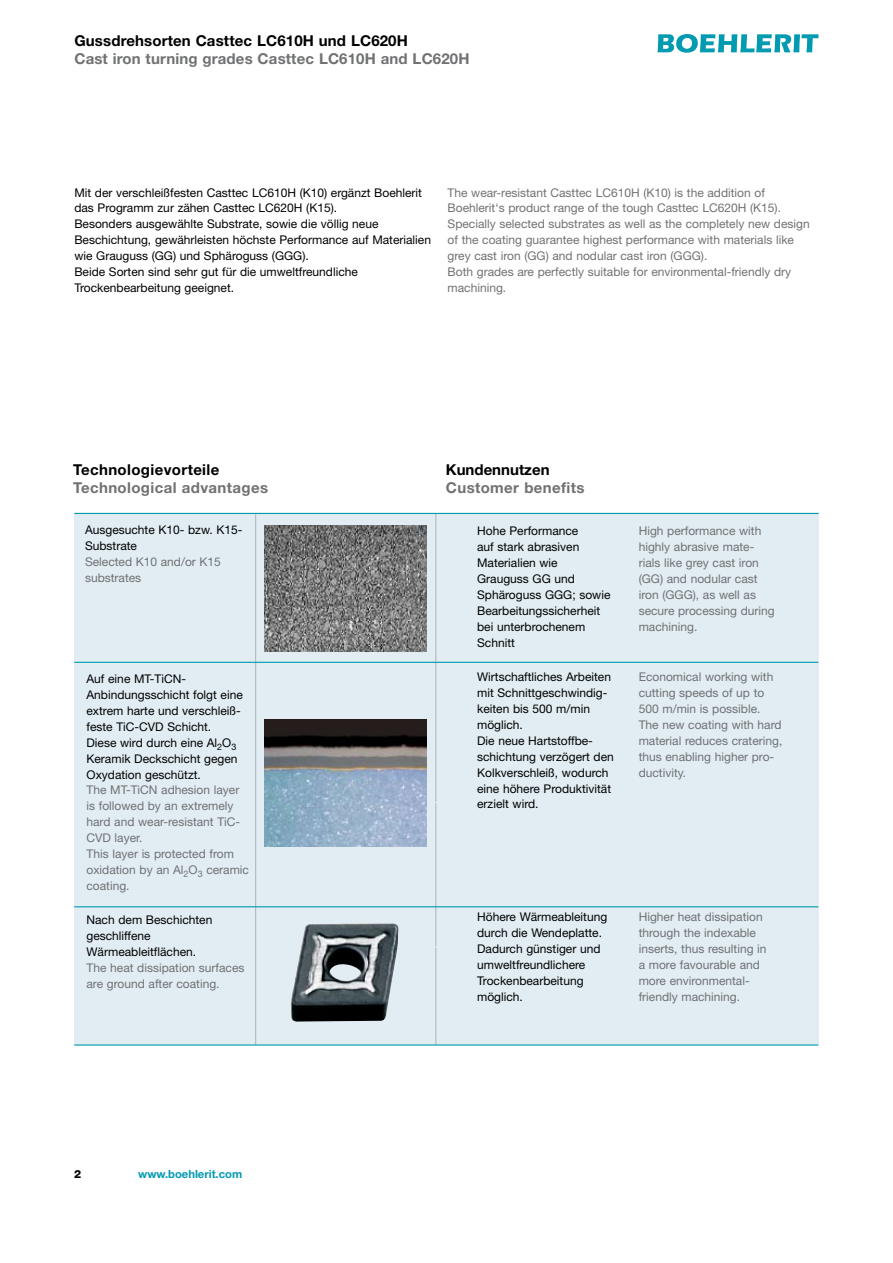
<style>
.page{position:relative;width:893px;height:1263px;background:#fff}
.page>*{position:absolute;margin:0;border:0;box-sizing:border-box;transform-origin:0 0}
.t1{font:700 15px "Helvetica Neue";letter-spacing:.02em;color:#707173}
.t2{font:700 15px "Helvetica Neue";letter-spacing:.01em;color:#000}
.t3{font:12px/15.9px "Helvetica Neue";color:#000}
.t4{font:12px/15.9px "Helvetica Neue";color:#707173}
.t5{font:700 11.25px "Helvetica Neue";color:#009ab1}
</style>
<div class="page">
<div style="left:74px;top:513px;width:745px;height:532px;background:#e1edf3"></div>
<hr style="left:435px;top:514px;width:1px;height:531px;background:#b1b2b4">
<hr style="left:76px;top:946px;width:743px;height:2px;background:#e1edf3">
<hr style="left:74px;top:802px;width:745px;height:1px;background:#e1edf3">
<hr style="left:255px;top:514px;width:1px;height:531px;background:#b1b2b4">
<hr style="left:74px;top:513px;width:745px;height:1px;background:#009ab1">
<hr style="left:74px;top:662px;width:744px;height:1px;background:#009ab1">
<hr style="left:74px;top:906px;width:744px;height:1px;background:#009ab1">
<hr style="left:74px;top:1044px;width:744px;height:1px;background:#009ab1">
<img style="left:264px;top:525px;width:163px;height:127px">
<img style="left:264px;top:719px;width:163px;height:127px">
<img style="left:291px;top:923px;width:107px;height:99px">
<svg style="left:657px;top:34px;width:162px;height:19px"></svg>
<p class="t2" style="left:74px;top:31px;width:335px">Gussdrehsorten Casttec LC610H und LC620H</p>
<p class="t1" style="left:74px;top:49px;width:397px">Cast iron turning grades Casttec LC610H and LC620H</p>
<p class="t3" style="left:74px;top:184px;width:358px">Mit der verschleißfesten Casttec LC610H (K10) ergänzt Boehlerit das Programm zur zähen Casttec LC620H (K15).<br>Besonders ausgewählte Substrate, sowie die völlig neue Beschichtung, gewährleisten höchste Performance auf Materialien wie Grauguss (GG) und Sphäroguss (GGG).<br>Beide Sorten sind sehr gut für die umweltfreundliche Trockenbearbeitung geeignet.</p>
<p class="t4" style="left:448px;top:184px;width:364px">The wear-resistant Casttec LC610H (K10) is the addition of Boehlerit‘s product range of the tough Casttec LC620H (K15).<br>Specially selected substrates as well as the completely new design of the coating guarantee highest performance with materials like grey cast iron (GG) and nodular cast iron (GGG).<br>Both grades are perfectly suitable for environmental-friendly dry machining.</p>
<p class="t2" style="left:73px;top:461px;width:148px">Technologievorteile</p>
<p class="t1" style="left:73px;top:479px;width:196px">Technological advantages</p>
<p class="t3" style="left:85px;top:522px;width:159px">Ausgesuchte K10- bzw. K15-<br>Substrate</p>
<p class="t4" style="left:85px;top:554px;width:137px">Selected K10 and/or K15 substrates</p>
<p class="t3" style="left:87px;top:670px;width:158px">Auf eine MT-TiCN-<br>Anbindungsschicht folgt eine extrem harte und verschleiß&shy;feste TiC-CVD Schicht.<br>Diese wird durch eine Al<sub>2</sub>O<sub>3<br></sub>Keramik Deckschicht gegen<br>Oxydation geschützt.</p>
<p class="t4" style="left:87px;top:782px;width:164px">The MT-TiCN adhesion layer is followed by an extremely hard and wear-resistant TiC-<br>CVD layer.<br>This layer is protected from oxidation by an Al<sub>2</sub>O<sub>3</sub> ceramic coating.</p>
<p class="t3" style="left:87px;top:911px;width:127px">Nach dem Beschichten geschliffene<br>Wärmeableitflächen.</p>
<p class="t4" style="left:87px;top:959px;width:159px">The heat dissipation surfaces are ground after coating.</p>
<p class="t5" style="left:138px;top:1167px;width:106px">www.boehlerit.com</p>
<p class="t2" style="left:446px;top:461px;width:105px">Kundennutzen</p>
<p class="t1" style="left:446px;top:479px;width:140px">Customer benefits</p>
<p class="t3" style="left:477px;top:523px;width:135px">Hohe Performance<br>auf stark abrasiven<br>Materialien wie<br>Grauguss GG und<br>Sphäroguss GGG; sowie<br>Bearbeitungssicherheit bei unterbrochenem<br>Schnitt</p>
<p class="t4" style="left:639px;top:523px;width:138px">High performance with highly abrasive mate&shy;rials like grey cast iron (GG) and nodular cast iron (GGG), as well as secure processing during machining.</p>
<p class="t3" style="left:477px;top:668px;width:138px">Wirtschaftliches Arbeiten mit Schnittgeschwindig&shy;keiten bis 500 m/min möglich.<br>Die neue Hartstoffbe&shy;schichtung verzögert den<br>Kolkverschleiß, wodurch eine höhere Produktivität erzielt wird.</p>
<p class="t4" style="left:639px;top:668px;width:145px">Economical working with cutting speeds of up to<br>500 m/min is possible.<br>The new coating with hard material reduces cratering, thus enabling higher pro&shy;ductivity.</p>
<p class="t3" style="left:477px;top:909px;width:132px">Höhere Wärmeableitung durch die Wendeplatte.<br>Dadurch günstiger und umweltfreundlichere<br>Trockenbearbeitung möglich.</p>
<p class="t4" style="left:639px;top:909px;width:129px">Higher heat dissipation through the indexable inserts, thus resulting in a more favourable and more environmental&shy;friendly machining.</p>
</div>
